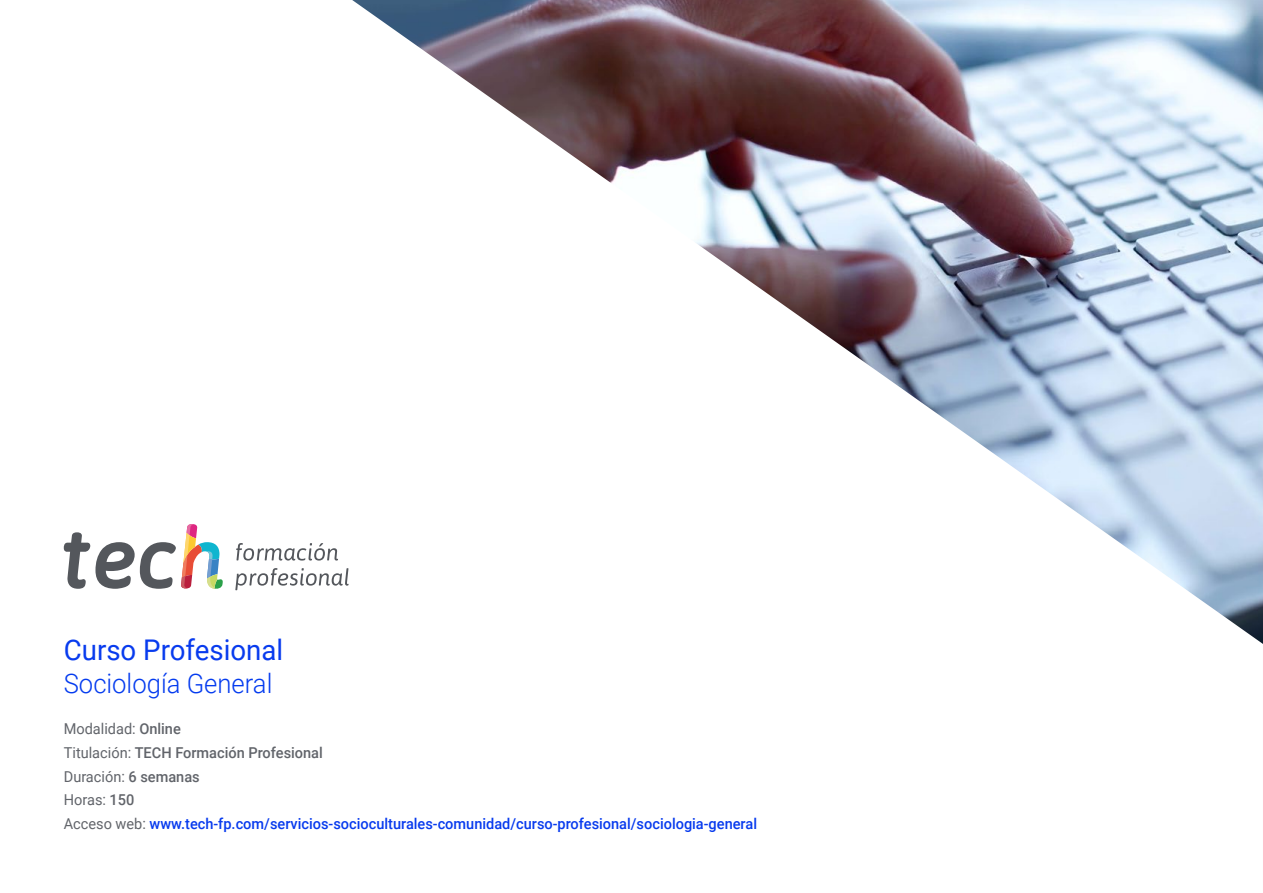
<style>
.page{position:relative;width:1263px;height:893px;background:#fff}
.page>*{position:absolute;margin:0;border:0;box-sizing:border-box;transform-origin:0 0}
.t1{font:28.5px "Roboto";color:#083bee}
.t2{font:300 27px "Roboto";color:#043bef;scale:.95 1}
.t3{font:500 15px/23.7px "Roboto";color:#083bee}
.s1{font-weight:400;color:#61646a}
.s2{color:#61646a}
</style>
<div class="page">
<img style="left:352px;top:0;width:911px;height:644px">
<svg style="left:64px;top:524px;width:159px;height:65px"></svg>
<svg style="left:236px;top:543px;width:102px;height:18px"></svg>
<svg style="left:235px;top:568px;width:114px;height:22px"></svg>
<h1 class="t1" style="left:64px;top:630px;width:221px">Curso Profesional</h1>
<h2 class="t2" style="left:64px;top:665px;width:221px">Sociología General</h2>
<p class="t3" style="left:64px;top:716px;width:695px"><span class="s1">Modalidad:</span> <span class="s2">Online<br></span><span class="s1">Titulación:</span> <span class="s2">TECH Formación Profesional<br></span><span class="s1">Duración:</span> <span class="s2">6 semanas<br></span><span class="s1">Horas:</span> <span class="s2">150<br></span><span class="s1">Acceso web:</span> www.tech-fp.com/servicios-socioculturales-comunidad/curso-profesional/sociologia-general</p>
</div>
